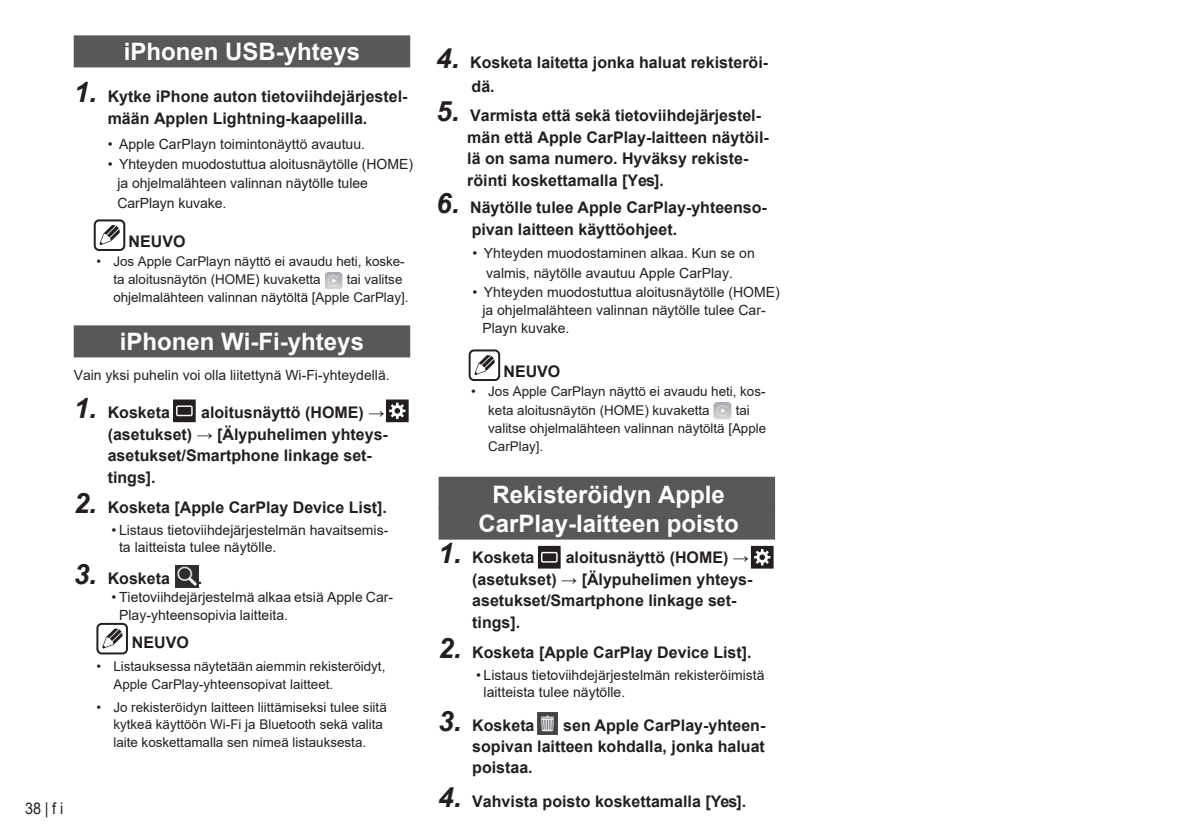
<style>
.page{position:relative;width:1191px;height:840px;background:#fff}
.page>*{position:absolute;margin:0;border:0;box-sizing:border-box;transform-origin:0 0}
.t1{font:700 24px/28.8px "Arial";color:#fff;text-align:center}
.t2{font:700 16px/21.6px "Arial";color:#231f20}
.t3{font:16px "Arial";color:#231f20;scale:.9 1}
.t4{font:14px/19.6px "Arial";color:#231f20}
.t5{font:13.4px/18px "Arial";color:#231f20}
.s1{font-style:italic;font-size:28px}
.s2{font-style:inherit}
</style>
<div class="page">
<div style="left:74px;top:35px;width:336px;height:32px;background:#57585a"></div>
<div style="left:74px;top:325px;width:336px;height:32px;background:#57585a"></div>
<div style="left:94px;top:219px;width:31px;height:32px;border:2px solid #231f20;border-radius:4px"></div>
<svg style="left:100px;top:225px;width:20px;height:20px"></svg>
<img style="left:325px;top:272px;width:17px;height:17px">
<div style="left:174px;top:400px;width:21px;height:21px;background:#231f20"></div>
<div style="left:173px;top:399px;width:23px;height:23px;border:2px solid #231f20"></div>
<div style="left:176px;top:405px;width:17px;height:11px;border:1px solid #fff"></div>
<svg style="left:386px;top:399px;width:23px;height:23px"></svg>
<img style="left:175px;top:565px;width:23px;height:22px">
<div style="left:96px;top:622px;width:32px;height:32px;border:2px solid #231f20;border-radius:4px"></div>
<svg style="left:102px;top:628px;width:20px;height:20px"></svg>
<div style="left:438px;top:476px;width:337px;height:32px;background:#57585a"></div>
<div style="left:438px;top:507px;width:337px;height:32px;background:#57585a"></div>
<img style="left:538px;top:712px;width:19px;height:22px">
<div style="left:468px;top:349px;width:32px;height:32px;border:2px solid #231f20;border-radius:4px"></div>
<svg style="left:474px;top:355px;width:21px;height:20px"></svg>
<img style="left:714px;top:402px;width:17px;height:17px">
<svg style="left:541px;top:548px;width:16px;height:17px"></svg>
<div style="left:538px;top:545px;width:22px;height:23px;border:2px solid #231f20"></div>
<div style="left:542px;top:552px;width:15px;height:9px;background:#231f20"></div>
<div style="left:541px;top:551px;width:16px;height:11px;border:1px solid #fff"></div>
<svg style="left:751px;top:545px;width:22px;height:23px"></svg>
<h1 class="t1" style="left:124px;top:38px;width:238px">iPhonen USB-yhteys</h1>
<p class="t2" style="left:74px;top:85px;width:335px;line-height:22.4px;text-align:center"><span class="s1">1.</span> Kytke iPhone auton tietoviihdejärjestel&shy;mään Applen Lightning-kaapelilla.</p>
<p class="t4" style="left:108px;top:134px;width:259px">• Apple CarPlayn toimintonäyttö avautuu.</p>
<p class="t4" style="left:117px;top:154px;width:297px;text-indent:-10px">• Yhteyden muodostuttua aloitusnäytölle (HOME) ja ohjelmalähteen valinnan näytölle tulee<br>CarPlayn kuvake.</p>
<p class="t2" style="left:129px;top:231px;width:58px">NEUVO</p>
<p class="t5" style="left:113px;top:252px;width:293px;text-indent:-17px">• Jos Apple CarPlayn näyttö ei avaudu heti, koske&shy;ta aloitusnäytön (HOME) kuvaketta</p>
<p class="t5" style="left:113px;top:270px;width:297px;text-indent:233px">tai valitse ohjelmalähteen valinnan näytöltä [Apple CarPlay].</p>
<h1 class="t1" style="left:120px;top:327px;width:245px">iPhonen Wi-Fi-yhteys</h1>
<p class="t4" style="left:74px;top:365px;width:317px">Vain yksi puhelin voi olla liitettynä Wi-Fi-yhteydellä.</p>
<p class="t2" style="left:74px;top:401px;width:98px"><span class="s1">1.</span> Kosketa</p>
<p class="t2" style="left:108px;top:401px;width:282px;text-indent:93px">aloitusnäyttö (HOME) → (asetukset) → [Älypuhelimen yhteys&shy;asetukset/Smartphone linkage set&shy;tings].</p>
<p class="t2" style="left:74px;top:496px;width:315px"><span class="s1">2.</span> Kosketa [Apple CarPlay Device List].</p>
<p class="t4" style="left:119px;top:521px;width:271px;line-height:16.8px;text-indent:-7px">• Listaus tietoviihdejärjestelmän havaitsemis&shy;ta laitteista tulee näytölle.</p>
<p class="t2" style="left:74px;top:567px;width:98px"><span class="s1">3.</span> Kosketa</p>
<p class="t2" style="left:198px;top:567px;width:6px">.</p>
<p class="t4" style="left:119px;top:587px;width:275px;line-height:18px;text-indent:-7px">• Tietoviihdejärjestelmä alkaa <span class="s2">etsiä</span> Apple Car<span class="s2">-<br></span>Play-yhteensopivia laitteita.</p>
<p class="t2" style="left:132px;top:631px;width:58px">NEUVO</p>
<p class="t5" style="left:113px;top:657px;width:273px;line-height:17.4px;text-indent:-17px">• Listauksessa näytetään aiemmin rekisteröidyt,<br>Apple CarPlay-yhteensopivat laitteet.</p>
<p class="t5" style="left:113px;top:698px;width:275px;line-height:17.4px;text-indent:-17px">• Jo rekisteröidyn laitteen liittämiseksi tulee siitä kytkeä käyttöön Wi-Fi ja Bluetooth sekä valita laite koskettamalla sen nimeä listauksesta.</p>
<p class="t3" style="left:25px;top:796px;width:44px">38|<span class="s2">f i</span></p>
<p class="t2" style="left:471px;top:50px;width:298px;line-height:24.4px;text-indent:-35px"><span class="s1">4.</span> Kosketa laitetta jonka haluat rekisteröi&shy;dä.</p>
<p class="t2" style="left:467px;top:105px;width:303px;text-indent:-31px"><span class="s1">5.</span> Varmista että sekä tietoviihdejärjestel&shy;män että Apple CarPlay-laitteen näytöil&shy;lä on sama numero. Hyväksy rekiste&shy;röinti koskettamalla [Yes].</p>
<p class="t2" style="left:472px;top:197px;width:297px;text-indent:-36px"><span class="s1">6.</span> Näytölle tulee Apple CarPlay-yhteenso&shy;pivan laitteen käyttöohjeet.</p>
<p class="t4" style="left:472px;top:243px;width:284px">• Yhtey<span class="s2">de</span>n muodostaminen alkaa. Kun se on</p>
<p class="t4" style="left:486px;top:263px;width:248px"><span class="s2">val</span>mis, näytölle avautuu Apple CarPlay.</p>
<p class="t4" style="left:482px;top:282px;width:299px;line-height:18.2px;text-indent:-10px">• Yhteyden muodostuttua aloitusnäytölle (HOME) ja ohjelmalähteen valinnan näytölle tulee Car-<br>Playn kuvake.</p>
<p class="t2" style="left:503px;top:361px;width:58px">NEUVO</p>
<p class="t5" style="left:488px;top:382px;width:279px;text-indent:-17px">• Jos Apple CarPlayn näyttö ei avaudu heti, kos&shy;keta aloitusnäytön (HOME) kuvaketta</p>
<p class="t5" style="left:488px;top:400px;width:279px;text-indent:247px">tai valitse ohjelmalähteen valinnan näytöltä [Apple<br>CarPlay].</p>
<h1 class="t1" style="left:478px;top:480px;width:262px">Rekisteröidyn Apple<br>CarPlay-laitteen poisto</h1>
<p class="t2" style="left:438px;top:546px;width:98px"><span class="s1">1.</span> Kosketa</p>
<p class="t2" style="left:472px;top:546px;width:282px;text-indent:93px">aloitusnäyttö (HOME) → (asetukset) → [Älypuhelimen yhteys&shy;asetukset/Smartphone linkage set&shy;tings].</p>
<p class="t2" style="left:438px;top:641px;width:315px"><span class="s1">2.</span> Kosketa [Apple CarPlay Device List].</p>
<p class="t4" style="left:483px;top:666px;width:282px;line-height:16.8px;text-indent:-7px">• Listaus tietoviihdejärjestelmän rekisteröimistä laitteista tulee näytölle.</p>
<p class="t2" style="left:438px;top:714px;width:98px"><span class="s1">3.</span> Kosketa</p>
<p class="t2" style="left:472px;top:714px;width:295px;text-align:justify;text-indent:91px">sen Apple CarPlay-yhteen&shy;sopivan laitteen kohdalla, jonka haluat poistaa.</p>
<p class="t2" style="left:438px;top:790px;width:309px"><span class="s1">4.</span> Vahvista poisto koskettamalla [Yes].</p>
</div>
